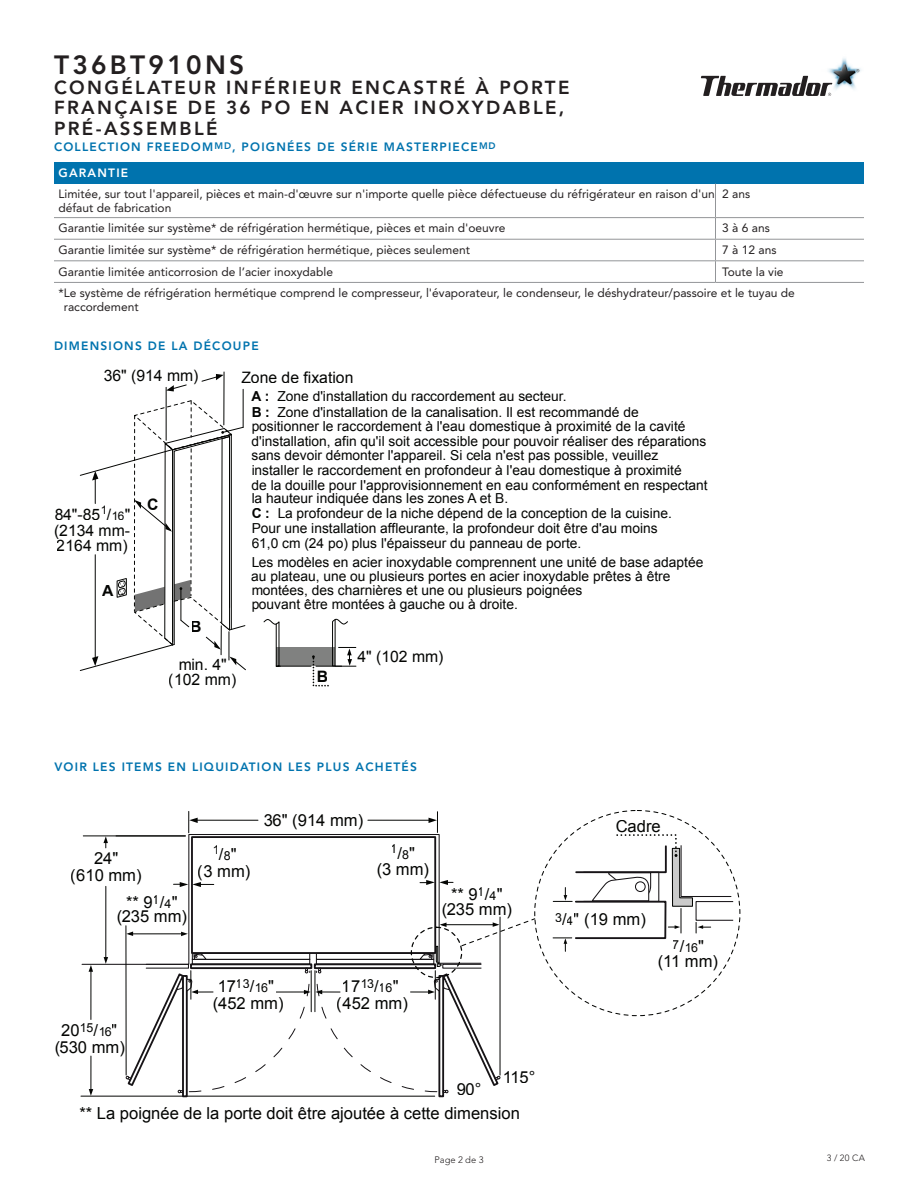
<style>
.page{position:relative;width:918px;height:1188px;background:#fff}
.page>*{position:absolute;margin:0;border:0;box-sizing:border-box;transform-origin:0 0}
.Spec_Page_Title_Mode{font:800 26.25px "Avenir LT Std";letter-spacing:.125em;color:#231f20}
.Spec_Page_Title_Desc{font:800 18.75px/20.2px "Avenir LT Std";letter-spacing:.125em;color:#231f20}
.t1{font:16.65px/16.6px "Arial";color:#040503;text-align:center}
.t2{font:15.75px/15.8px "Arial";color:#040503;text-align:center}
.t3{font:700 15.75px "Arial";color:#040503}
.t4{font:13.8px/14.7px "Arial";color:#040503}
.t5{font:12.45px "Arial";color:#040503}
.Spec_Page_Chart_Body{font:12px/13.5px "Avenir LT Std";color:#231f20}
.Spec_Page_Subhead_Bl{font:800 12px "Avenir LT Std";letter-spacing:.1em;color:#0073ae}
.Spec_Page_Title_Seri{font:800 12px "Avenir LT Std";letter-spacing:.1em;color:#0073ae}
.Spec_Page_Subhead_Ba{font:800 12px "Avenir LT Std";letter-spacing:.1em;color:#fff}
.t6{font:300 9.3px "Avenir LT Std";color:#231f20}
.t7{font:300 9px "Avenir LT Std";color:#231f20}
.s1{font-size:11.85px}
.s2{font-weight:700}
.s3{font-size:12.45px}
.s4{font-size:16.65px}
</style>
<div class="page">
<img style="left:828px;top:58px;width:33px;height:32px">
<svg style="left:701px;top:76px;width:131px;height:20px"></svg>
<hr style="left:223px;top:372px;width:2px;height:53px;background:#040503">
<hr style="left:243px;top:389px;width:1px;height:38px;background:#040503">
<hr style="left:166px;top:387px;width:1px;height:53px;background:#040503">
<svg style="left:201px;top:374px;width:23px;height:8px"></svg>
<svg style="left:166px;top:384px;width:21px;height:7px"></svg>
<svg style="left:79px;top:400px;width:167px;height:271px"></svg>
<div style="left:276px;top:647px;width:59px;height:19px;background:#808180"></div>
<svg style="left:263px;top:619px;width:18px;height:48px"></svg>
<hr style="left:276px;top:624px;width:1px;height:42px;background:#040503">
<hr style="left:280px;top:666px;width:31px;height:1px;background:#040503">
<svg style="left:312px;top:618px;width:45px;height:69px"></svg>
<svg style="left:81px;top:833px;width:373px;height:132px"></svg>
<div style="left:438px;top:975px;width:6px;height:122px;border:2px solid #171417"></div>
<hr style="left:193px;top:820px;width:65px;height:1px;background:#040503">
<svg style="left:188px;top:811px;width:10px;height:22px"></svg>
<svg style="left:429px;top:811px;width:9px;height:22px"></svg>
<hr style="left:105px;top:886px;width:1px;height:72px;background:#040503">
<svg style="left:104px;top:957px;width:4px;height:7px"></svg>
<hr style="left:83px;top:835px;width:103px;height:1px;background:#040503">
<hr style="left:90px;top:1056px;width:1px;height:36px;background:#040503">
<hr style="left:90px;top:970px;width:1px;height:49px;background:#040503">
<svg style="left:89px;top:965px;width:4px;height:7px"></svg>
<svg style="left:89px;top:1089px;width:4px;height:7px"></svg>
<hr style="left:81px;top:1096px;width:354px;height:1px;background:#040503">
<svg style="left:174px;top:882px;width:40px;height:5px"></svg>
<hr style="left:368px;top:820px;width:65px;height:1px;background:#040503">
<svg style="left:103px;top:836px;width:5px;height:12px"></svg>
<hr style="left:125px;top:926px;width:2px;height:149px;background:#040503">
<div style="left:182px;top:975px;width:6px;height:122px;border:2px solid #171417"></div>
<svg style="left:126px;top:917px;width:410px;height:176px"></svg>
<svg style="left:553px;top:833px;width:179px;height:118px"></svg>
<div style="left:575px;top:901px;width:91px;height:38px;border:2px solid #171417"></div>
<svg style="left:420px;top:880px;width:33px;height:5px"></svg>
<div style="left:54px;top:162px;width:810px;height:22px;background:#0073ae"></div>
<hr style="left:54px;top:217px;width:662px;height:1px;background:#939598">
<hr style="left:715px;top:184px;width:1px;height:33px;background:#939598">
<hr style="left:716px;top:217px;width:148px;height:1px;background:#939598">
<svg style="left:715px;top:218px;width:1px;height:64px"></svg>
<hr style="left:54px;top:239px;width:662px;height:1px;background:#939598">
<hr style="left:716px;top:239px;width:148px;height:1px;background:#939598">
<hr style="left:54px;top:260px;width:662px;height:1px;background:#939598">
<hr style="left:716px;top:260px;width:148px;height:1px;background:#939598">
<hr style="left:54px;top:282px;width:662px;height:1px;background:#939598">
<hr style="left:716px;top:282px;width:148px;height:1px;background:#939598">
<p class="Spec_Page_Title_Mode" style="left:54px;top:49px;width:192px">T36BT910NS</p>
<p class="Spec_Page_Title_Desc" style="left:54px;top:78px;width:517px">CONGÉLATEUR INFÉRIEUR ENCASTRÉ À PORTE<br>FRANÇAISE DE 36 PO EN ACIER INOXYDABLE,<br>PRÉ-ASSEMBLÉ</p>
<p class="Spec_Page_Title_Seri" style="left:54px;top:140px;width:443px">COLLECTION FREEDOM<sup>MD</sup>, POIGNÉES DE SÉRIE MASTERPIECE<sup>MD</sup></p>
<p class="Spec_Page_Subhead_Ba" style="left:58px;top:166px;width:71px">GARANTIE</p>
<p class="Spec_Page_Chart_Body" style="left:58px;top:188px;width:658px">Limitée, sur tout l'appareil, pièces et main-d'œuvre sur n'importe quelle pièce défectueuse du réfrigérateur en raison d'un défaut de fabrication</p>
<p class="Spec_Page_Chart_Body" style="left:722px;top:188px;width:30px">2 ans</p>
<p class="Spec_Page_Chart_Body" style="left:58px;top:222px;width:448px">Garantie limitée sur système* de réfrigération hermétique, pièces et main d'oeuvre</p>
<p class="Spec_Page_Chart_Body" style="left:722px;top:222px;width:49px">3 à 6 ans</p>
<p class="Spec_Page_Chart_Body" style="left:58px;top:243px;width:413px">Garantie limitée sur système* de réfrigération hermétique, pièces seulement</p>
<p class="Spec_Page_Chart_Body" style="left:722px;top:243px;width:56px">7 à 12 ans</p>
<p class="Spec_Page_Chart_Body" style="left:58px;top:265px;width:276px">Garantie limitée anticorrosion de l’acier inoxydable</p>
<p class="Spec_Page_Chart_Body" style="left:722px;top:265px;width:63px">Toute la vie</p>
<p class="Spec_Page_Chart_Body" style="left:64px;top:286px;width:733px;text-indent:-5px">*Le système de réfrigération hermétique comprend le compresseur, l'évaporateur, le condenseur, le déshydrateur/passoire et le tuyau de raccordement</p>
<p class="Spec_Page_Subhead_Bl" style="left:54px;top:339px;width:206px">DIMENSIONS DE LA DÉCOUPE</p>
<p class="t2" style="left:104px;top:368px;width:96px">36" (914 mm)</p>
<p class="t2" style="left:54px;top:507px;width:77px">84"-85<sup>1</sup>/<span class="s1">16</span>"</p>
<p class="t2" style="left:54px;top:522px;width:78px;text-align:left">(2134 mm-<br>2164 mm)</p>
<p class="t3" style="left:102px;top:582px;width:13px">A</p>
<p class="t3" style="left:147px;top:496px;width:13px">C</p>
<p class="t3" style="left:191px;top:618px;width:13px">B</p>
<p class="t2" style="left:241px;top:369px;width:114px">Zone de fixation</p>
<p class="t4" style="left:252px;top:389px;width:458px"><span class="s2">A :</span> Zone d'installation du raccordement au secteur.<br><span class="s2">B :</span> Zone d'installation de la canalisation. Il est recommandé de positionner le raccordement à l'eau domestique à proximité de la cavité d'installation, afin qu'il soit accessible pour pouvoir réaliser des réparations sans devoir démonter l'appareil. Si cela n'est pas possible, veuillez installer le raccordement en profondeur à l'eau domestique à proximité<br>de la douille pour l'approvisionnement en eau conformément en respectant la hauteur indiquée dans les zones A et B.<br><span class="s2">C :</span> La profondeur de la niche dépend de la conception de la cuisine.<br>Pour une installation affleurante, la profondeur doit être d'au moins<br>61,0 cm (24 po) plus l'épaisseur du panneau de porte.</p>
<p class="t4" style="left:251px;top:555px;width:454px;line-height:14px">Les modèles en acier inoxydable comprennent une unité de base adaptée au plateau, une ou plusieurs portes en acier inoxydable prêtes à être montées, des charnières et une ou plusieurs poignées<br>pouvant être montées à gauche ou à droite.</p>
<p class="t2" style="left:169px;top:656px;width:69px">min. 4" (102 mm)</p>
<p class="t3" style="left:316px;top:667px;width:13px">B</p>
<p class="t2" style="left:357px;top:649px;width:88px">4" (102 mm)</p>
<p class="Spec_Page_Subhead_Bl" style="left:54px;top:759px;width:364px">VOIR LES ITEMS EN LIQUIDATION LES PLUS ACHETÉS</p>
<p class="t1" style="left:71px;top:850px;width:72px">24"<br>(610 mm)</p>
<p class="t1" style="left:116px;top:895px;width:72px;line-height:14.5px">** 9<sup>1</sup>/<span class="s3">4</span>" (235 mm)</p>
<p class="t5" style="left:212px;top:845px;width:26px">1<span class="s4">/</span>8<span class="s4">"</span></p>
<p class="t1" style="left:198px;top:863px;width:54px">(3 mm)</p>
<p class="t1" style="left:263px;top:812px;width:101px">36" (914 mm)</p>
<p class="t5" style="left:391px;top:844px;width:26px">1<span class="s4">/</span>8<span class="s4">"</span></p>
<p class="t1" style="left:377px;top:861px;width:54px">(3 mm)</p>
<p class="t1" style="left:441px;top:887px;width:72px;line-height:14.5px">** 9<sup>1</sup>/<span class="s3">4</span>" (235 mm)</p>
<p class="t1" style="left:54px;top:1022px;width:72px">20<sup>15</sup>/<span class="s3">16</span>" (530 mm)</p>
<p class="t1" style="left:213px;top:978px;width:72px;text-align:left">17<sup>13</sup>/<span class="s3">16</span>" (452 mm)</p>
<p class="t1" style="left:337px;top:978px;width:72px;text-align:left">17<sup>13</sup>/<span class="s3">16</span>" (452 mm)</p>
<p class="t1" style="left:456px;top:1081px;width:27px">90°</p>
<p class="t1" style="left:502px;top:1069px;width:35px">115°</p>
<p class="t1" style="left:79px;top:1105px;width:442px">** La poignée de la porte doit être ajoutée à cette dimension</p>
<p class="t1" style="left:616px;top:818px;width:47px">Cadre</p>
<p class="t1" style="left:555px;top:911px;width:92px"><sup>3</sup>/<span class="s3">4</span>" (19 mm)</p>
<p class="t5" style="left:673px;top:940px;width:33px">7<span class="s4">/</span>16<span class="s4">"</span></p>
<p class="t1" style="left:658px;top:953px;width:62px">(11 mm)</p>
<p class="t6" style="left:434px;top:1155px;width:51px">Page 2 de 3</p>
<p class="t7" style="left:827px;top:1153px;width:40px">3 / 20 CA</p>
</div>
